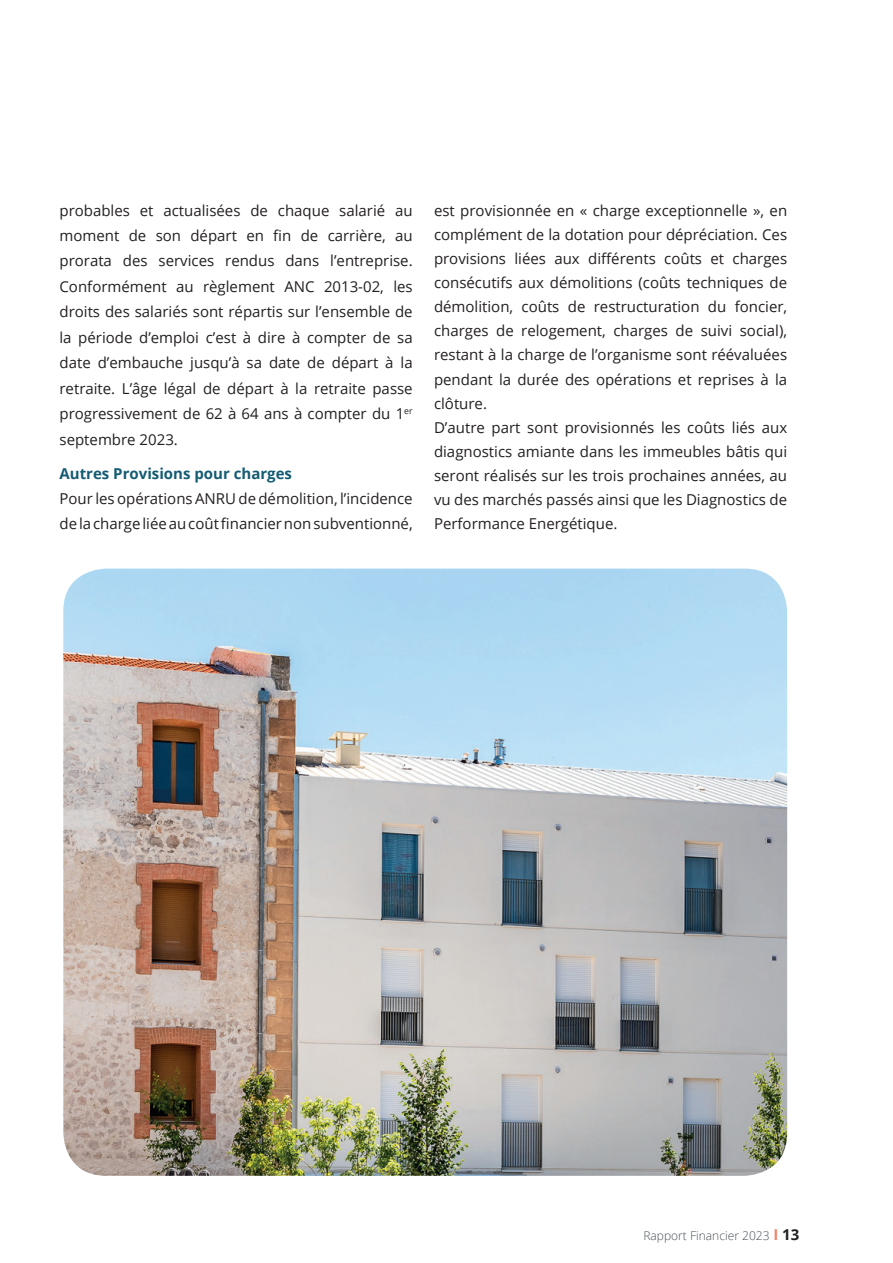
<style>
.page{position:relative;width:893px;height:1263px;background:#fff}
.page>*{position:absolute;margin:0;border:0;box-sizing:border-box;transform-origin:0 0}
.t1{font:15px/24.2px "Open Sans";color:#231f20}
.t2{font:700 15px "Open Sans";color:#145b73}
.t3{font:300 12px "Open Sans";color:#475157}
.s1{font-weight:700;font-size:15px;color:#f4846c}
.s2{font-weight:700;font-size:15px;color:#231f20}
</style>
<div class="page">
<img style="left:63px;top:569px;width:724px;height:607px">
<p class="t1" style="left:60px;top:197px;width:355px;line-height:25.5px;text-align:justify">probables et actualisées de chaque salarié au moment de son départ en fin de carrière, au prorata des services rendus dans l’entreprise.<br>Conformément au règlement ANC 2013-02, les droits des salariés sont répartis sur l’ensemble de la période d’emploi c’est à dire à compter de sa date d’embauche jusqu’à sa date de départ à la retraite. L’âge légal de départ à la retraite passe progressivement de 62 à 64 ans à compter du 1<sup>er </sup>septembre 2023.</p>
<p class="t2" style="left:60px;top:462px;width:234px">Autres Provisions pour charges</p>
<p class="t1" style="left:60px;top:485px;width:355px;line-height:25.5px">Pour les opérations ANRU de démolition, l’incidence de la charge liée au coût financier non subventionné,</p>
<p class="t1" style="left:434px;top:198px;width:355px">est provisionnée en « charge exceptionnelle », en complément de la dotation pour dépréciation. Ces provisions liées aux différents coûts et charges consécutifs aux démolitions (coûts techniques de démolition, coûts de restructuration du foncier, charges de relogement, charges de suivi social), restant à la charge de l’organisme sont réévaluées pendant la durée des opérations et reprises à la clôture.<br>D’autre part sont provisionnés les coûts liés aux diagnostics amiante dans les immeubles bâtis qui seront réalisés sur les trois prochaines années, au vu des marchés passés ainsi que les Diagnostics de Performance Energétique.</p>
<p class="t3" style="left:643px;top:1228px;width:157px">Rapport Financier 2023 <span class="s1">I</span> <span class="s2">13</span></p>
</div>
